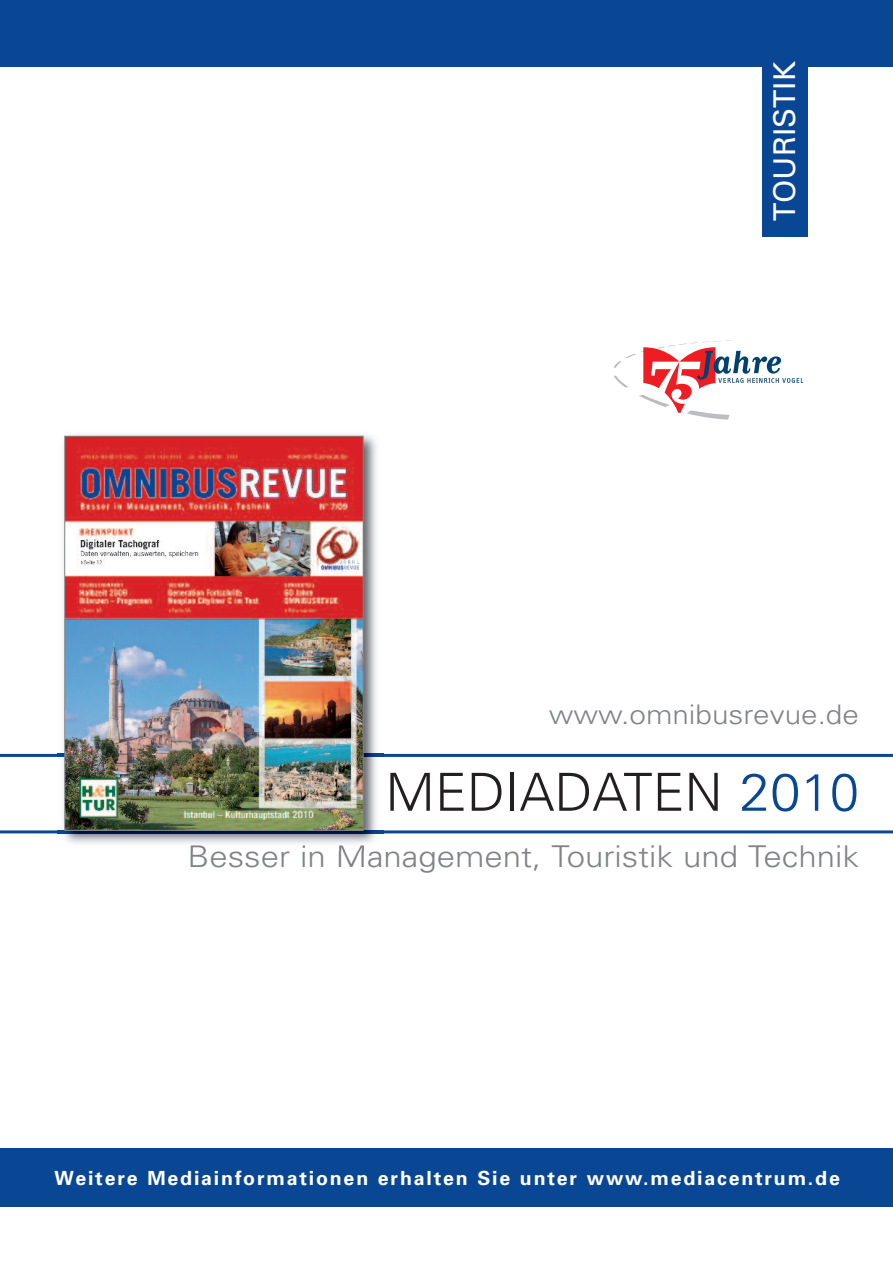
<style>
.page{position:relative;width:893px;height:1263px;background:#fff}
.page>*{position:absolute;margin:0;border:0;box-sizing:border-box;transform-origin:0 0}
.t1{font:300 52.5px "Univers";color:#231f20}
.t2{font:300 30px "Univers";color:#808285;scale:1.1 1}
.t3{font:30px "Univers";color:#fff}
.t4{font:300 27px "Univers";color:#808285;scale:1.1 1}
.t5{font:700 19.5px "Univers";letter-spacing:.095em;color:#fff}
.s1{color:#094694}
</style>
<div class="page">
<div style="left:0;top:1148px;width:893px;height:59px;background:#094694"></div>
<div style="left:0;top:0;width:893px;height:66px;background:#094694"></div>
<hr style="left:0;top:830px;width:893px;height:3px;background:#094694">
<hr style="left:0;top:754px;width:893px;height:3px;background:#094694">
<img style="left:58px;top:434px;width:325px;height:416px">
<img style="left:191px;top:845px;width:174px;height:5px">
<img style="left:66px;top:438px;width:296px;height:391px">
<div style="left:64px;top:436px;width:300px;height:395px;border:1px solid #808285"></div>
<div style="left:762px;top:46px;width:46px;height:190px;background:#094694"></div>
<svg style="left:614px;top:340px;width:189px;height:80px"></svg>
<h2 class="t3" style="left:774px;top:221px;width:162px;rotate:-90deg">TOURISTIK</h2>
<h3 class="t4" style="left:549px;top:704px;width:284px">www.omnibusrevue.de</h3>
<h1 class="t1" style="left:385px;top:773px;width:475px">MEDIADATEN <span class="s1">2010</span></h1>
<h2 class="t2" style="left:187px;top:845px;width:612px">Besser in Management, Touristik und Technik</h2>
<p class="t5" style="left:54px;top:1171px;width:787px">Weitere Mediainformationen erhalten Sie unter www.mediacentrum.de</p>
</div>
